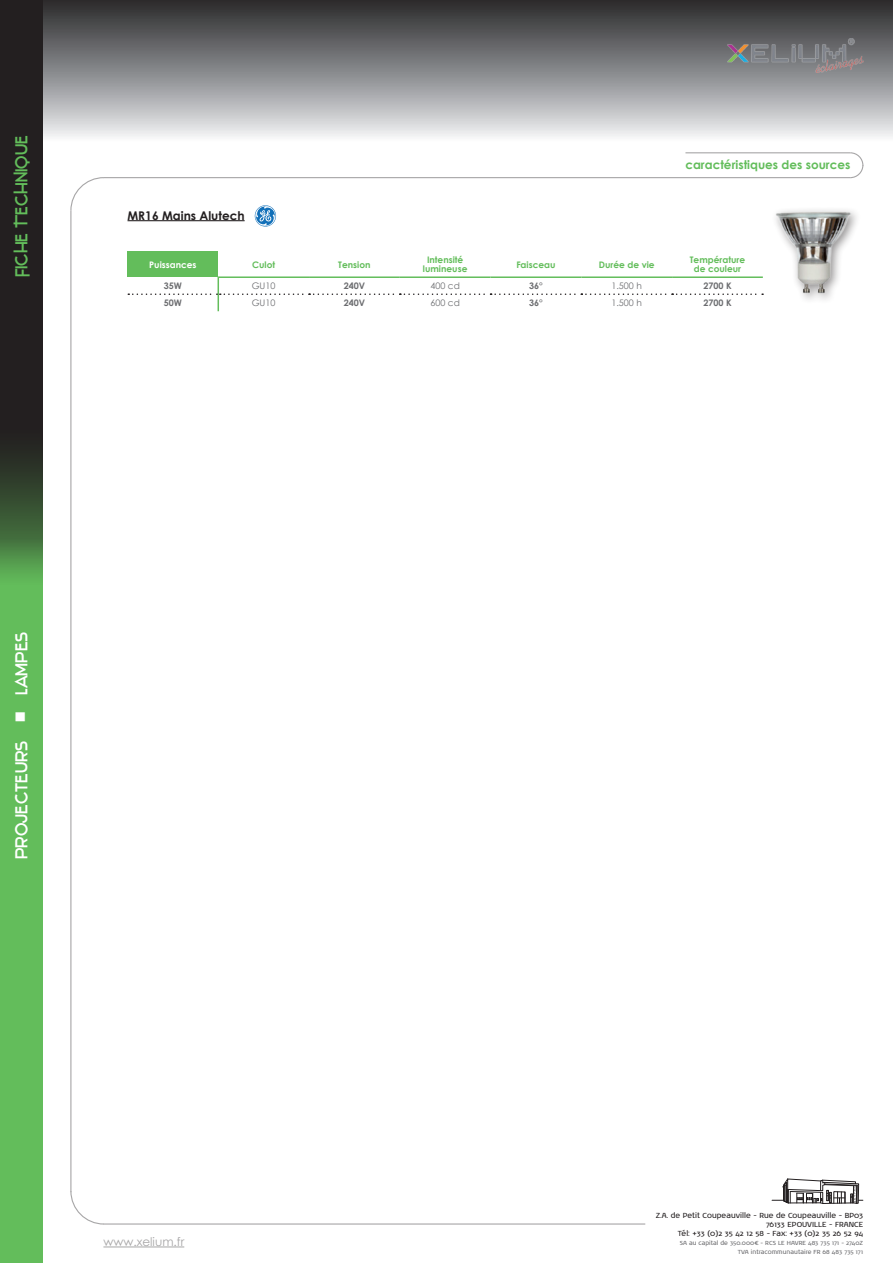
<style>
.page{position:relative;width:893px;height:1263px;background:#fff}
.page>*{position:absolute;margin:0;border:0;box-sizing:border-box;transform-origin:0 0}
.t1{font:18px "Stentiga";color:#fff}
.t2{font:18px "Stentiga";color:#63bd5b}
.t3{font:700 12px "Century Gothic";color:#63bd5b}
.t4{font:700 12px "Century Gothic";color:#231f20}
.t5{font:12px "Century Gothic";color:#a7a6a7}
.t6{font:700 9px/9px "Century Gothic";color:#63bd5b;text-align:center}
.t7{font:700 9px "Century Gothic";color:#6c6d70}
.t8{font:9px "Century Gothic";color:#6c6d70}
.t9{font:700 9px "Century Gothic";color:#fff}
.t10{font:7.5px/9px "Noa LT Std";color:#231f20;text-align:right}
.t11{font:6px/9px "Noa LT Std";color:#6b6b6e;text-align:right}
</style>
<div class="page">
<div style="left:0;top:0;width:893px;height:142px;background:linear-gradient(to bottom,#252628,#f0f1f4)"></div>
<div style="left:0;top:256px;width:42px;height:1007px;background:#63bd5b"></div>
<div style="left:0;top:0;width:42px;height:281px;background:#231f20"></div>
<img style="left:0;top:281px;width:42px;height:296px">
<hr style="left:70px;top:211px;width:1px;height:980px;background:#a7a6a7">
<svg style="left:849px;top:152px;width:15px;height:27px"></svg>
<hr style="left:685px;top:152px;width:165px;height:1px;background:#a7a6a7">
<svg style="left:70px;top:177px;width:35px;height:35px"></svg>
<hr style="left:104px;top:177px;width:746px;height:1px;background:#a7a6a7">
<hr style="left:103px;top:1223px;width:542px;height:1px;background:#a7a6a7">
<svg style="left:70px;top:1190px;width:35px;height:35px"></svg>
<svg style="left:772px;top:1179px;width:91px;height:25px"></svg>
<img style="left:727px;top:39px;width:136px;height:34px">
<hr style="left:103px;top:1246px;width:81px;height:1px;background:#a7a6a7">
<div style="left:128px;top:252px;width:90px;height:25px;background:#63bd5b"></div>
<svg style="left:128px;top:278px;width:635px;height:33px"></svg>
<hr style="left:218px;top:276px;width:91px;height:2px;background:#63bd5b">
<hr style="left:309px;top:276px;width:91px;height:2px;background:#63bd5b">
<hr style="left:400px;top:276px;width:91px;height:2px;background:#63bd5b">
<hr style="left:491px;top:276px;width:90px;height:2px;background:#63bd5b">
<hr style="left:581px;top:276px;width:91px;height:2px;background:#63bd5b">
<hr style="left:672px;top:276px;width:91px;height:2px;background:#63bd5b">
<hr style="left:128px;top:220px;width:117px;height:1px;background:#231f20">
<div style="left:770px;top:206px;width:92px;height:99px;background:#231f20;opacity:.5"></div>
<img style="left:774px;top:211px;width:78px;height:83px">
<svg style="left:255px;top:205px;width:21px;height:22px"></svg>
<h1 class="t2" style="left:12px;top:277px;width:144px;rotate:-90deg">FICHE TECHNIQUE</h1>
<h2 class="t4" style="left:128px;top:208px;width:119px">MR16 Mains Alutech</h2>
<h2 class="t3" style="left:685px;top:157px;width:167px">caractéristiques des sources</h2>
<p class="t9" style="left:149px;top:259px;width:49px">Puissances</p>
<p class="t6" style="left:252px;top:260px;width:25px">Culot</p>
<p class="t6" style="left:338px;top:260px;width:34px">Tension</p>
<p class="t6" style="left:423px;top:255px;width:46px">Intensité lumineuse</p>
<p class="t6" style="left:516px;top:260px;width:41px">Faisceau</p>
<p class="t6" style="left:599px;top:260px;width:57px">Durée de vie</p>
<p class="t6" style="left:690px;top:255px;width:57px">Température de couleur</p>
<p class="t7" style="left:164px;top:280px;width:20px">35W</p>
<p class="t8" style="left:252px;top:280px;width:25px">GU10</p>
<p class="t7" style="left:344px;top:280px;width:23px">240V</p>
<p class="t8" style="left:430px;top:280px;width:31px">400 cd</p>
<p class="t7" style="left:529px;top:280px;width:15px">36°</p>
<p class="t8" style="left:611px;top:280px;width:32px">1.500 h</p>
<p class="t7" style="left:703px;top:280px;width:30px">2700 K</p>
<p class="t7" style="left:164px;top:297px;width:20px">50W</p>
<p class="t8" style="left:252px;top:297px;width:25px">GU10</p>
<p class="t7" style="left:344px;top:297px;width:23px">240V</p>
<p class="t8" style="left:430px;top:297px;width:31px">600 cd</p>
<p class="t7" style="left:529px;top:297px;width:15px">36°</p>
<p class="t8" style="left:611px;top:297px;width:32px">1.500 h</p>
<p class="t7" style="left:703px;top:297px;width:30px">2700 K</p>
<h1 class="t1" style="left:12px;top:722px;width:91px;rotate:-90deg">• lampes</h1>
<h1 class="t1" style="left:11px;top:859px;width:119px;rotate:-90deg">projecteurs</h1>
<h2 class="t5" style="left:103px;top:1234px;width:82px">www.xelium.fr</h2>
<p class="t10" style="left:656px;top:1211px;width:209px">Z.A. de Petit Coupeauville - Rue de Coupeauville - BP03<br>76133 EPOUVILLE - FRANCE<br>Tél: +33 (0)2 35 42 12 58 - Fax: +33 (0)2 35 26 52 94</p>
<p class="t11" style="left:680px;top:1239px;width:185px">SA au capital de 350.000€ - RCS LE HAVRE 483 735 171 - 2740Z<br>TVA intracommunautaire FR 68 483 735 171</p>
</div>
